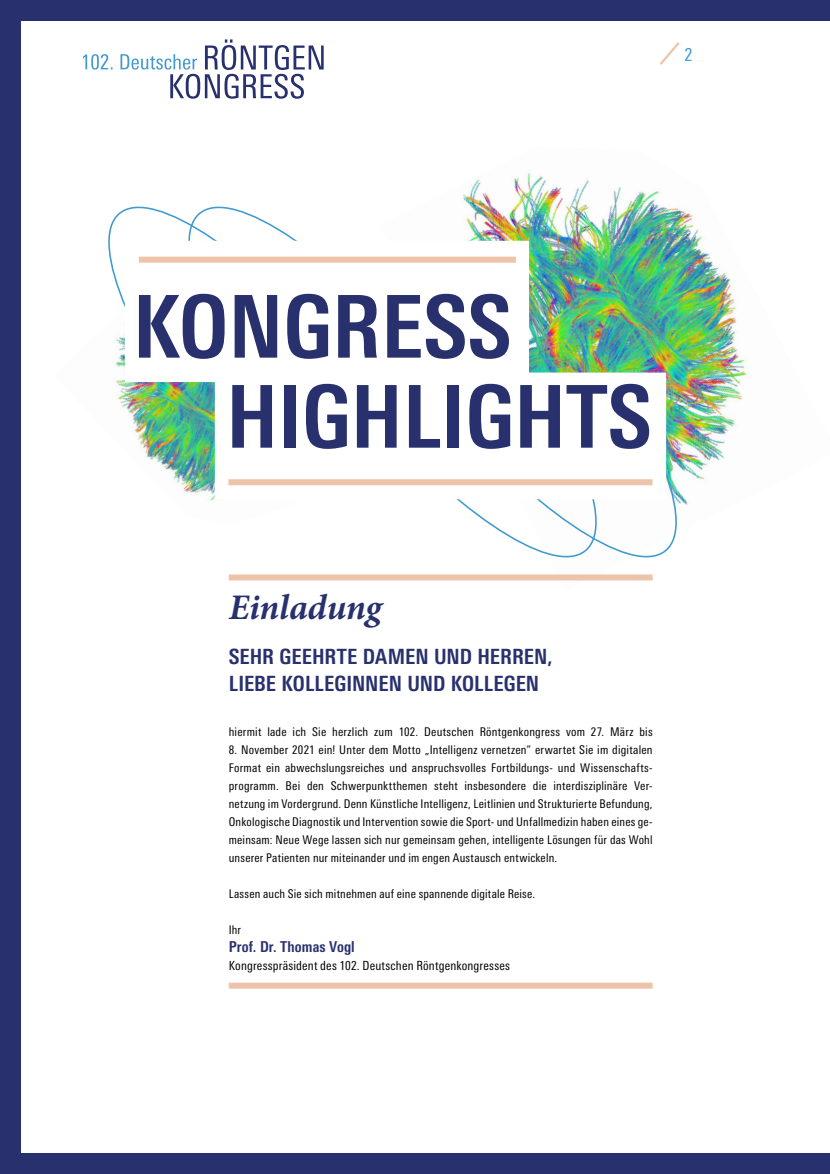
<style>
.page{position:relative;width:830px;height:1174px;background:#fff}
.page>*{position:absolute;margin:0;border:0;box-sizing:border-box;transform-origin:0 0}
.t1{font:700 condensed 86.55px/90px "Linotype Univers";color:#28316e}
.t2{font:italic 700 36px "Minion Pro";letter-spacing:-.005em;color:#28316e}
.t3{font:700 condensed 21px/27px "Linotype Univers";letter-spacing:.005em;color:#28316e}
.t4{font:condensed 18px "Linotype Univers";color:#3f9acd}
.t5{font:700 condensed 15px "Linotype Univers";letter-spacing:.005em;color:#28316e}
.t6{font:condensed 12.6px "Linotype Univers";letter-spacing:.01em;color:#000}
.t7{font:condensed 12px/18px "Linotype Univers";letter-spacing:.015em;color:#000;text-align:justify}
</style>
<div class="page">
<div style="left:0;top:0;width:829px;height:1174px;background:#28316e"></div>
<div style="left:21px;top:21px;width:808px;height:1131px;background:#fff"></div>
<svg style="left:83px;top:39px;width:240px;height:60px"></svg>
<svg style="left:660px;top:42px;width:20px;height:23px"></svg>
<img style="left:379px;top:173px;width:369px;height:408px">
<img style="left:618px;top:419px;width:77px;height:150px">
<svg style="left:379px;top:499px;width:239px;height:70px"></svg>
<svg style="left:108px;top:206px;width:58px;height:139px"></svg>
<svg style="left:166px;top:186px;width:236px;height:55px"></svg>
<img style="left:125px;top:241px;width:540px;height:258px">
<div style="left:139px;top:257px;width:376px;height:6px;background:#edc3aa"></div>
<div style="left:228px;top:479px;width:424px;height:6px;background:#edc3aa"></div>
<div style="left:229px;top:982px;width:423px;height:6px;background:#edc3aa"></div>
<div style="left:229px;top:574px;width:423px;height:6px;background:#edc3aa"></div>
<h3 class="t4" style="left:684px;top:44px;width:10px">2</h3>
<h1 class="t1" style="left:226px;top:281px;width:427px;text-indent:-93px">KONGRESS<br>HIGHLIGHTS</h1>
<h2 class="t2" style="left:229px;top:581px;width:154px">Einladung</h2>
<h3 class="t3" style="left:229px;top:642px;width:325px">SEHR GEEHRTE DAMEN UND HERREN,<br>LIEBE KOLLEGINNEN UND KOLLEGEN</h3>
<p class="t7" style="left:229px;top:722px;width:425px">hiermit lade ich Sie herzlich zum 102. Deutschen Röntgenkongress vom 27. März bis</p>
<p class="t7" style="left:229px;top:740px;width:425px">8. -November 2021 ein! Unter dem Motto „Intelligenz vernetzen“ erwartet Sie im digitalen Format ein abwechslungsreiches und anspruchsvolles Fortbildungs- und Wissenschafts&shy;programm. Bei den Schwerpunktthemen steht insbesondere die interdisziplinäre Ver&shy;netzung im Vordergrund. Denn Künstliche Intelligenz, Leitlinien und Strukturierte Befundung, Onkologische Diagnostik und Intervention sowie die Sport- und Unfallmedizin haben eines ge&shy;meinsam: Neue Wege lassen sich nur gemeinsam gehen, intelligente Lösungen für das Wohl unserer Patienten nur miteinander und im engen Austausch entwickeln.</p>
<p class="t7" style="left:229px;top:884px;width:308px">Lassen auch Sie sich mitnehmen auf eine spannende digitale Reise.</p>
<p class="t7" style="left:229px;top:920px;width:14px">Ihr</p>
<p class="t5" style="left:229px;top:937px;width:127px">Prof. Dr. Thomas Vogl</p>
<p class="t6" style="left:229px;top:958px;width:282px">Kongresspräsident des 102. Deutschen Röntgenkongresses</p>
</div>
